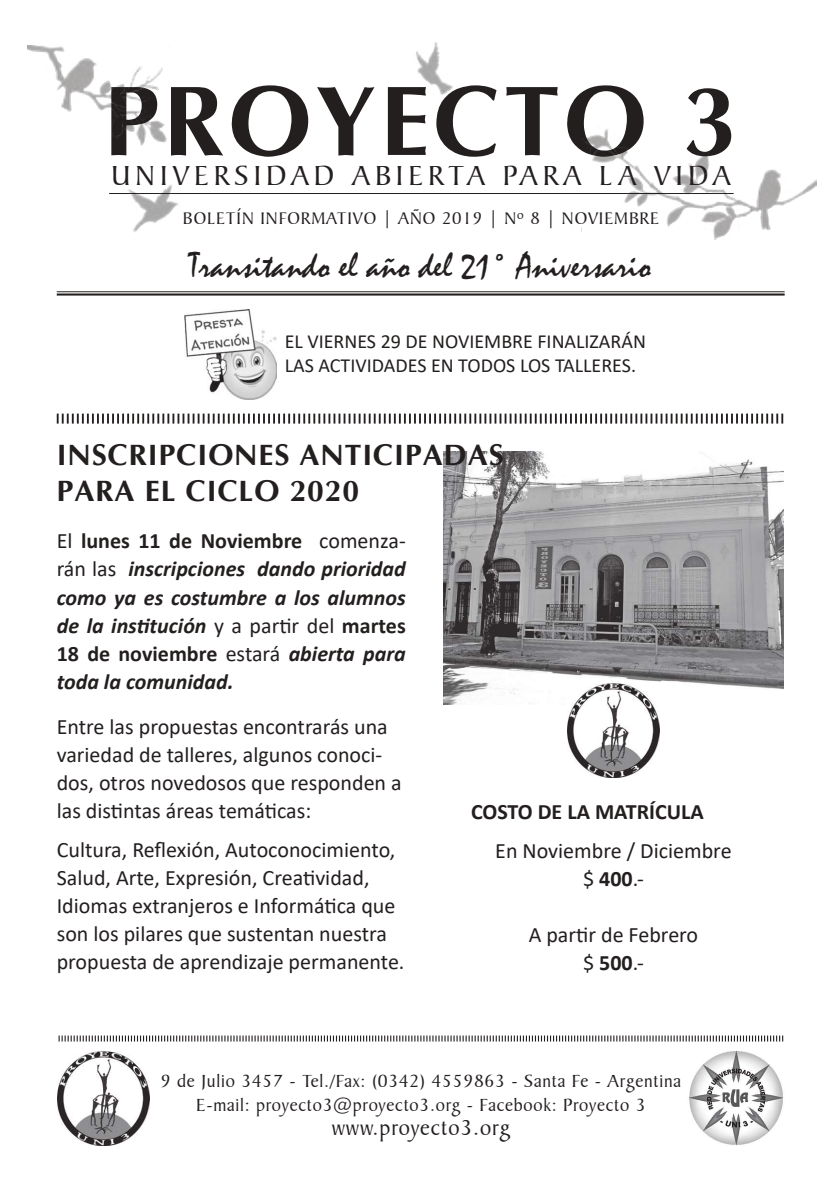
<style>
.page{position:relative;width:840px;height:1191px;background:#fff}
.page>*{position:absolute;margin:0;border:0;box-sizing:border-box;transform-origin:0 0}
.t1{font:700 99.4px "Ottawa";letter-spacing:.04em;color:#241f1f}
.t2{font:36px "Mistral";color:#241f1f}
.t3{font:700 30px/36px "Ottawa";letter-spacing:.03em;color:#241f1f}
.t4{font:29.6px "Baker Signet BT";letter-spacing:.17em;color:#241f1f}
.t5{font:22.8px "Baker Signet BT";letter-spacing:.04em;color:#241f1f}
.t6{font:22px/28px "Calibri";color:#241f1f}
.t7{font:italic 700 22px/28px "Calibri";color:#241f1f;text-align:justify}
.t8{font:700 22px "Calibri";color:#241f1f}
.t9{font:20px/24px "Calibri";color:#241f1f}
.t10{font:18.8px/24px "Baker Signet BT";letter-spacing:.04em;color:#241f1f;text-align:center}
.t11{font:18px "Baker Signet BT";letter-spacing:.05em;color:#241f1f}
.s1{font-weight:400;font-style:normal}
.s2{font-style:normal}
.s3{font-weight:700}
</style>
<div class="page">
<img style="left:416px;top:42px;width:37px;height:53px">
<img style="left:27px;top:45px;width:140px;height:101px">
<hr style="left:109px;top:193px;width:624px;height:1px;background:#241f1f">
<img style="left:58px;top:1052px;width:91px;height:93px">
<img style="left:688px;top:1050px;width:96px;height:96px">
<img style="left:581px;top:129px;width:234px;height:111px">
<img style="left:128px;top:185px;width:50px;height:47px">
<hr style="left:57px;top:293px;width:727px;height:2px;background:#241f1f">
<hr style="left:57px;top:291px;width:727px;height:1px;background:#241f1f">
<svg style="left:58px;top:1035px;width:725px;height:7px"></svg>
<svg style="left:57px;top:413px;width:725px;height:10px"></svg>
<img style="left:184px;top:310px;width:92px;height:89px">
<img style="left:443px;top:451px;width:339px;height:253px">
<img style="left:567px;top:683px;width:92px;height:94px">
<h1 class="t1" style="left:104px;top:59px;width:634px">PROYECTO 3</h1>
<h3 class="t4" style="left:111px;top:158px;width:620px">UNIVERSIDAD ABIERTA PARA LA VIDA</h3>
<p class="t11" style="left:183px;top:208px;width:477px">BOLETÍN INFORMATIVO | AÑO 2019 | Nº 8 | NOVIEMBRE</p>
<h2 class="t2" style="left:189px;top:244px;width:462px">Transitando el año del 21° Aniversario</h2>
<p class="t9" style="left:284px;top:329px;width:362px">EL VIERNES 29 DE NOVIEMBRE FINALIZARÁN<br>LAS ACTIVIDADES EN TODOS LOS TALLERES.</p>
<h3 class="t3" style="left:57px;top:436px;width:448px">INSCRIPCIONES ANTICIPADAS<br>PARA EL CICLO 2020</h3>
<p class="t7" style="left:57px;top:526px;width:350px"><span class="s1">El</span> <span class="s2">lunes 11 de Noviembre</span> <span class="s1">comenza&shy;rán las</span> inscripciones dando prioridad como ya es costumbre a los alumnos de la institución <span class="s1">y a partir del</span> <span class="s2">martes 18 de noviembre</span> <span class="s1">estará</span> abierta para toda la comunidad.</p>
<p class="t6" style="left:57px;top:711px;width:346px">Entre las propuestas encontrarás una variedad de talleres, algunos conoci&shy;dos, otros novedosos que responden a las distintas áreas temáticas:</p>
<p class="t6" style="left:57px;top:835px;width:349px">Cultura, Reflexión, Autoconocimiento, Salud, Arte, Expresión, Creatividad, Idiomas extranjeros e Informática que son los pilares que sustentan nuestra propuesta de aprendizaje permanente.</p>
<p class="t8" style="left:470px;top:796px;width:234px">COSTO DE LA MATRÍCULA</p>
<p class="t6" style="left:495px;top:836px;width:238px;text-align:center">En Noviembre / Diciembre $ <span class="s3">400</span>.-</p>
<p class="t6" style="left:528px;top:920px;width:171px;text-align:center">A partir de Febrero $ <span class="s3">500</span>.-</p>
<p class="t10" style="left:161px;top:1068px;width:521px">9 de Julio 3457 - Tel./Fax: (0342) 4559863 - Santa Fe - Argentina<br>E-mail: proyecto3@proyecto3.org - Facebook: Proyecto 3</p>
<p class="t5" style="left:331px;top:1113px;width:180px">www.proyecto3.org</p>
</div>
